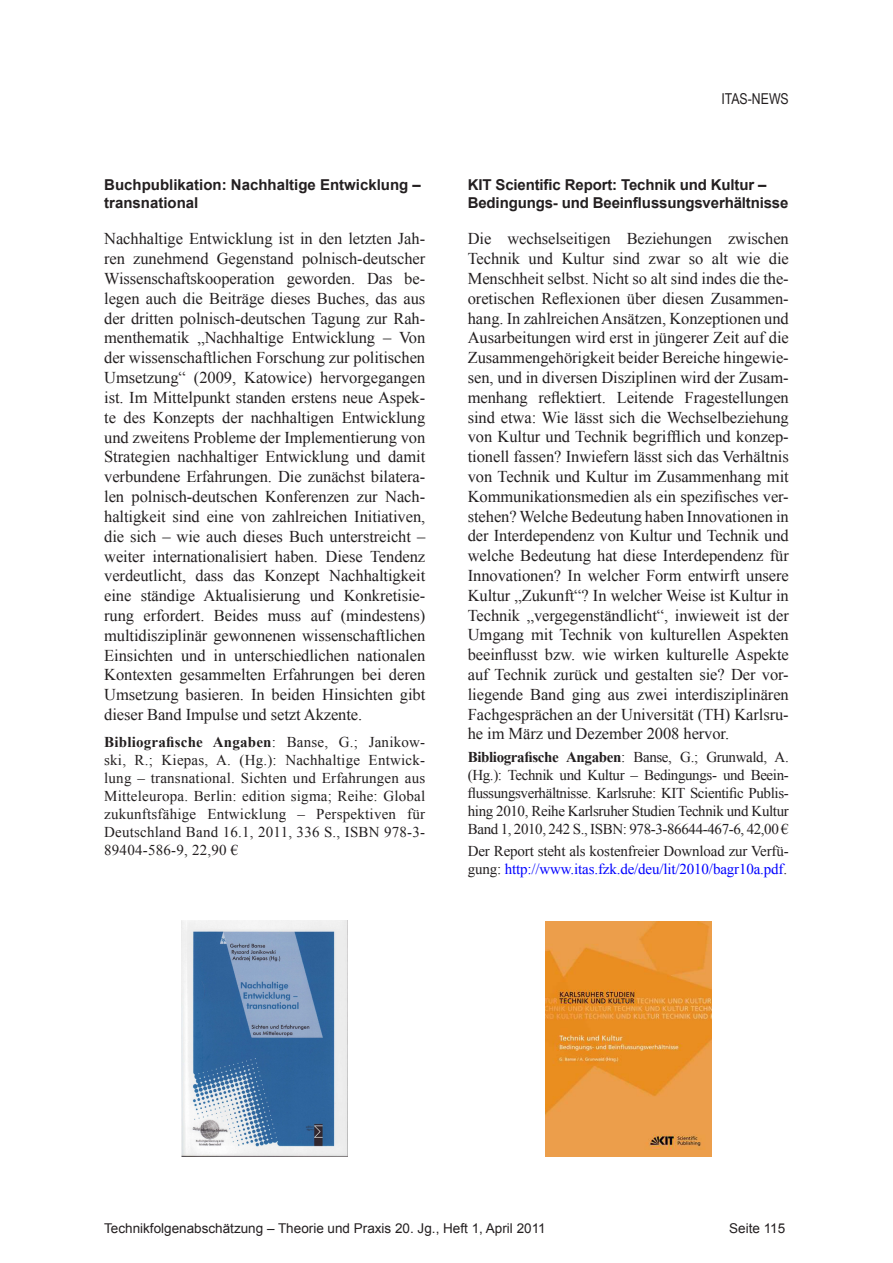
<style>
.page{position:relative;width:893px;height:1263px;background:#fff}
.page>*{position:absolute;margin:0;border:0;box-sizing:border-box;transform-origin:0 0}
.Text{font:16.5px/19.8px "Times New Roman";letter-spacing:-.005em;color:#231f20;text-align:justify}
.Literaturtext{font:15px/18px "Times New Roman";letter-spacing:-.01em;color:#231f20;text-align:justify}
.Ü_fett{font:700 15px/18px "Arial";letter-spacing:-.01em;color:#231f20}
.t1{font:15px "Arial Narrow";color:#231f20}
.t2{font:13.5px "Arial";color:#231f20}
.s1{font-weight:700}
.s2{color:#00f}
</style>
<div class="page">
<img style="left:181px;top:921px;width:167px;height:236px">
<img style="left:545px;top:921px;width:166px;height:236px">
<p class="Ü_fett" style="left:104px;top:176px;width:318px">Buchpublikation: Nachhaltige Entwicklung – transnational</p>
<p class="Text" style="left:104px;top:229px;width:323px">Nachhaltige Entwicklung ist in den letzten Jah&shy;ren zunehmend Gegenstand polnisch-deutscher Wissenschaftskooperation geworden. Das be&shy;legen auch die Beiträge dieses Buches, das aus der dritten polnisch-deutschen Tagung zur Rah&shy;menthematik „Nachhaltige Entwicklung – Von der wissenschaftlichen Forschung zur politischen Umsetzung“ (2009, Katowice) hervorgegangen ist. Im Mittelpunkt standen erstens neue Aspek&shy;te des Konzepts der nachhaltigen Entwicklung und zweitens Probleme der Implementierung von Strategien nachhaltiger Entwicklung und damit verbundene Erfahrungen. Die zunächst bilatera&shy;len polnisch-deutschen Konferenzen zur Nach&shy;haltigkeit sind eine von zahlreichen Initiativen, die sich – wie auch dieses Buch unterstreicht – weiter internationalisiert haben. Diese Tendenz verdeutlicht, dass das Konzept Nachhaltigkeit eine ständige Aktualisierung und Konkretisie&shy;rung erfordert. Beides muss auf (mindestens) multidisziplinär gewonnenen wissenschaftlichen Einsichten und in unterschiedlichen nationalen Kontexten gesammelten Erfahrungen bei deren Umsetzung basieren. In beiden Hinsichten gibt dieser Band Impulse und setzt Akzente.</p>
<p class="Literaturtext" style="left:104px;top:732px;width:323px"><span class="s1">Bibliografische Angaben</span>: Banse, G.; Janikow&shy;ski, R.; Kiepas, A. (Hg.): Nachhaltige Entwick&shy;lung – transnational. Sichten und Erfahrungen aus Mitteleuropa. Berlin: edition sigma; Reihe: Global zukunftsfähige Entwicklung – Perspektiven für Deutschland Band 16.1, 2011, 336 S., ISBN 978-3- 89404-586-9, 22,90 €</p>
<p class="t1" style="left:721px;top:88px;width:69px">ITAS-NEWS</p>
<p class="Ü_fett" style="left:468px;top:176px;width:322px">KIT Scientific Report: Technik und Kultur –<br>Bedingungs- und Beeinflussungsverhältnisse</p>
<p class="Text" style="left:468px;top:229px;width:323px">Die wechselseitigen Beziehungen zwischen Technik und Kultur sind zwar so alt wie die Menschheit selbst. Nicht so alt sind indes die the&shy;oretischen Reflexionen über diesen Zusammen&shy;hang. In zahlreichen Ansätzen, Konzeptionen und Ausarbeitungen wird erst in jüngerer Zeit auf die Zusammengehörigkeit beider Bereiche hingewie&shy;sen, und in diversen Disziplinen wird der Zusam&shy;menhang reflektiert. Leitende Fragestellungen sind etwa: Wie lässt sich die Wechselbeziehung von Kultur und Technik begrifflich und konzep&shy;tionell fassen? Inwiefern lässt sich das Verhältnis von Technik und Kultur im Zusammenhang mit Kommunikationsmedien als ein spezifisches ver&shy;stehen? Welche Bedeutung haben Innovationen in der Interdependenz von Kultur und Technik und welche Bedeutung hat diese Interdependenz für Innovationen? In welcher Form entwirft unsere Kultur „Zukunft“? In welcher Weise ist Kultur in Technik „vergegenständlicht“, inwieweit ist der Umgang mit Technik von kulturellen Aspekten beeinflusst bzw. wie wirken kulturelle Aspekte auf Technik zurück und gestalten sie? Der vor&shy;liegende Band ging aus zwei interdisziplinären Fachgesprächen an der Universität (TH) Karlsru&shy;he im März und Dezember 2008 hervor.</p>
<p class="Literaturtext" style="left:468px;top:747px;width:323px"><span class="s1">Bibliografische Angaben</span>: Banse, G.; Grunwald, A. (Hg.): Technik und Kultur – Bedingungs- und Beein&shy;flussungsverhältnisse. Karlsruhe: KIT Scientific Publis&shy;hing 2010, Reihe Karlsruher Studien Technik und Kultur Band 1, 2010, 242 S., ISBN: 978-3-86644-467-6, 42,00 €</p>
<p class="Literaturtext" style="left:468px;top:842px;width:323px">Der Report steht als kostenfreier Download zur Verfü&shy;gung: <span class="s2">http://www.itas.fzk.de/deu/lit/2010/bagr10a.pdf</span>.</p>
<p class="t2" style="left:104px;top:1219px;width:443px">Technikfolgenabschätzung – Theorie und Praxis 20. Jg., Heft 1, April 2011</p>
<p class="t2" style="left:729px;top:1219px;width:58px">Seite 115</p>
</div>
